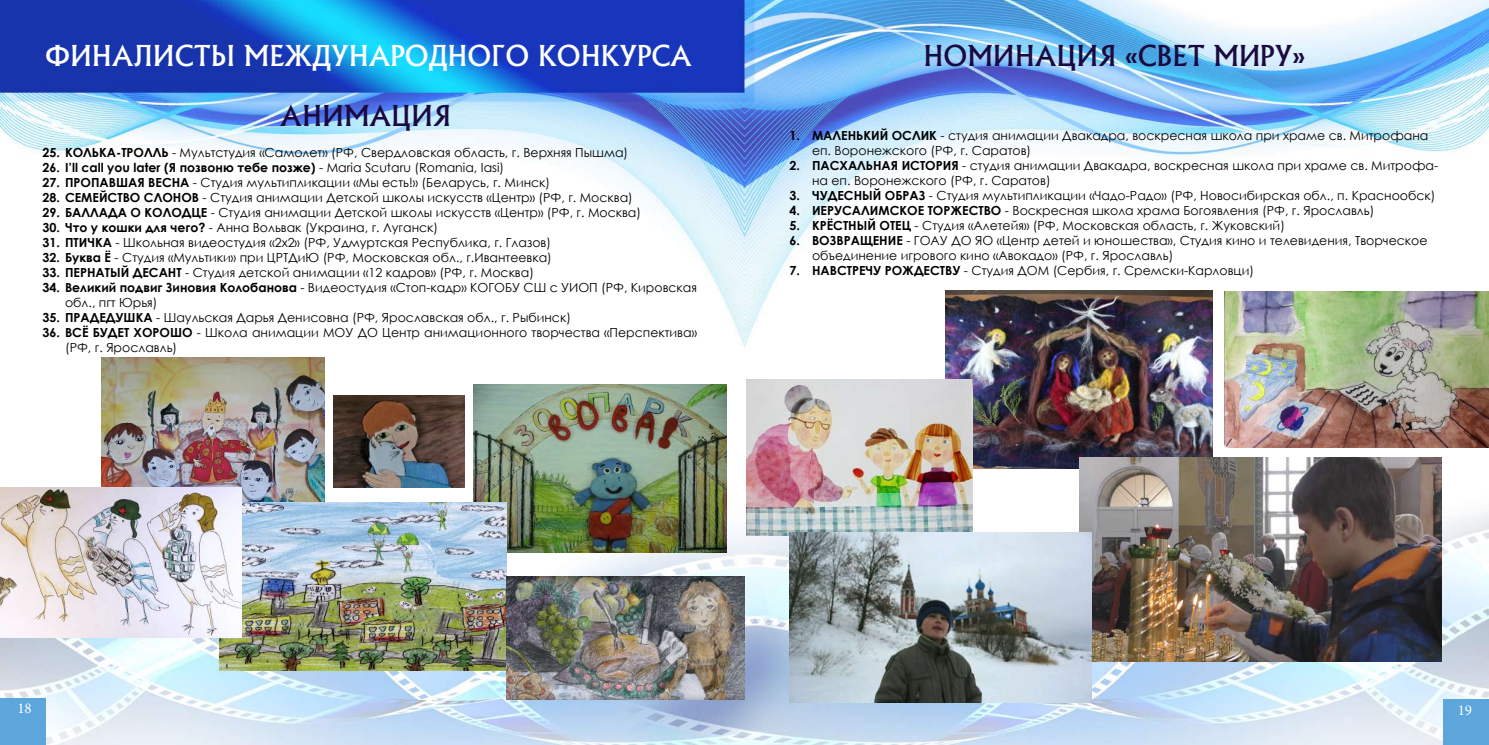
<style>
.page{position:relative;width:1489px;height:745px;background:#fff}
.page>*{position:absolute;margin:0;border:0;box-sizing:border-box;transform-origin:0 0}
.t1{font:500 27.5px "Albertus";color:#fff}
.t2{font:500 27.5px "Albertus";color:#1a0a3f}
.t3{font:15px "Minion Pro";color:#fff}
.t4{font:12.5px/15px "Century Gothic";color:#000}
.t5{font:700 12.5px "Century Gothic";color:#000}
.s1{font-weight:700}
.s2{font-weight:400}
</style>
<div class="page">
<img style="left:0;top:0;width:1488px;height:744px">
<img style="left:945px;top:290px;width:267px;height:178px">
<img style="left:746px;top:379px;width:226px;height:156px">
<img style="left:1079px;top:457px;width:362px;height:204px">
<img style="left:789px;top:532px;width:302px;height:170px">
<img style="left:1224px;top:292px;width:264px;height:155px">
<img style="left:473px;top:384px;width:253px;height:168px">
<img style="left:101px;top:357px;width:223px;height:145px">
<img style="left:334px;top:395px;width:130px;height:92px">
<img style="left:220px;top:502px;width:286px;height:168px">
<img style="left:0;top:487px;width:241px;height:150px">
<img style="left:506px;top:575px;width:238px;height:124px">
<div style="left:1443px;top:699px;width:45px;height:45px;background:#5ca6dc"></div>
<div style="left:0;top:698px;width:45px;height:46px;background:#5ca6dc"></div>
<h1 class="t1" style="left:45px;top:39px;width:648px">ФИНАЛИСТЫ МЕЖДУНАРОДНОГО КОНКУРСА</h1>
<h1 class="t2" style="left:280px;top:98px;width:172px">АНИМАЦИЯ</h1>
<p class="t4" style="left:43px;top:144px;width:587px"><span class="s1">25. КОЛЬКА-ТРОЛЛЬ</span> - Мультстудия «Самолет» (РФ, Свердловская область, г. Верхняя Пышма)</p>
<p class="t5" style="left:43px;top:157px;width:463px">26. I’ll call you later (Я позвоню тебе позже) <span class="s2">- Maria Scutaru (Romania, Iasi)</span></p>
<p class="t4" style="left:43px;top:174px;width:509px"><span class="s1">27. ПРОПАВШАЯ ВЕСНА</span> - Студия мультипликации «Мы есть!» (Беларусь, г. Минск)</p>
<p class="t4" style="left:43px;top:189px;width:591px"><span class="s1">28. СЕМЕЙСТВО СЛОНОВ</span> - Студия анимации Детской школы искусств «Центр» (РФ, г. Москва)</p>
<p class="t4" style="left:43px;top:204px;width:600px"><span class="s1">29. БАЛЛАДА О КОЛОДЦЕ</span> - Студия анимации Детской школы искусств «Центр» (РФ, г. Москва)</p>
<p class="t4" style="left:43px;top:219px;width:397px"><span class="s1">30. Что у кошки для чего?</span> - Анна Вольвак (Украина, г. Луганск)</p>
<p class="t4" style="left:43px;top:234px;width:510px"><span class="s1">31. ПТИЧКА</span> - Школьная видеостудия «2х2» (РФ, Удмуртская Республика, г. Глазов)</p>
<p class="t4" style="left:43px;top:249px;width:511px"><span class="s1">32. Буква Ё</span> - Студия «Мультики» при ЦРТДиЮ (РФ, Московская обл., г.Ивантеевка)</p>
<p class="t4" style="left:43px;top:264px;width:493px"><span class="s1">33. ПЕРНАТЫЙ ДЕСАНТ</span> - Студия детской анимации «12 кадров» (РФ, г. Москва)</p>
<p class="t4" style="left:65px;top:279px;width:633px;text-indent:-22px"><span class="s1">34. Великий подвиг Зиновия Колобанова</span> - Видеостудия «Стоп-кадр» КОГОБУ СШ с УИОП (РФ, Кировская обл., пгт Юрья)</p>
<p class="t4" style="left:43px;top:309px;width:530px"><span class="s1">35. ПРАДЕДУШКА</span> - Шаульская Дарья Денисовна (РФ, Ярославская обл., г. Рыбинск)</p>
<p class="t4" style="left:65px;top:324px;width:633px;text-indent:-22px"><span class="s1">36. ВСЁ БУДЕТ ХОРОШО</span> - Школа анимации МОУ ДО Центр анимационного творчества «Перспектива» (РФ, г. Ярославль)</p>
<h1 class="t2" style="left:923px;top:39px;width:383px">НОМИНАЦИЯ «СВЕТ МИРУ»</h1>
<p class="t4" style="left:812px;top:127px;width:618px;text-indent:-22px"><span class="s1">1. МАЛЕНЬКИЙ ОСЛИК</span> - студия анимации Двакадра, воскресная школа при храме св. Митрофана еп. Воронежского (РФ, г. Саратов)</p>
<p class="t4" style="left:812px;top:157px;width:627px;text-indent:-23px"><span class="s1">2. ПАСХАЛЬНАЯ ИСТОРИЯ</span> - студия анимации Двакадра, воскресная школа при храме св. Митрофа&shy;на еп. Воронежского (РФ, г. Саратов)</p>
<p class="t4" style="left:789px;top:187px;width:647px"><span class="s1">3. ЧУДЕСНЫЙ ОБРАЗ</span> - Студия мультипликации «Чадо-Радо» (РФ, Новосибирская обл., п. Краснообск)</p>
<p class="t4" style="left:789px;top:202px;width:586px"><span class="s1">4. ИЕРУСАЛИМСКОЕ ТОРЖЕСТВО</span> - Воскресная школа храма Богоявления (РФ, г. Ярославль)</p>
<p class="t4" style="left:789px;top:217px;width:497px"><span class="s1">5. КРЁСТНЫЙ ОТЕЦ</span> - Студия «Алетейя» (РФ, Московская область, г. Жуковский)</p>
<p class="t4" style="left:812px;top:232px;width:617px;text-indent:-22px"><span class="s1">6. ВОЗВРАЩЕНИЕ</span> - ГОАУ ДО ЯО «Центр детей и юношества», Студия кино и телевидения, Творческое объединение игрового кино «Авокадо» (РФ, г. Ярославль)</p>
<p class="t4" style="left:789px;top:262px;width:466px"><span class="s1">7. НАВСТРЕЧУ РОЖДЕСТВУ</span> - Студия ДОМ (Сербия, г. Сремски-Карловци)</p>
<p class="t3" style="left:17px;top:697px;width:16px">18</p>
<p class="t3" style="left:1457px;top:700px;width:16px">19</p>
</div>
